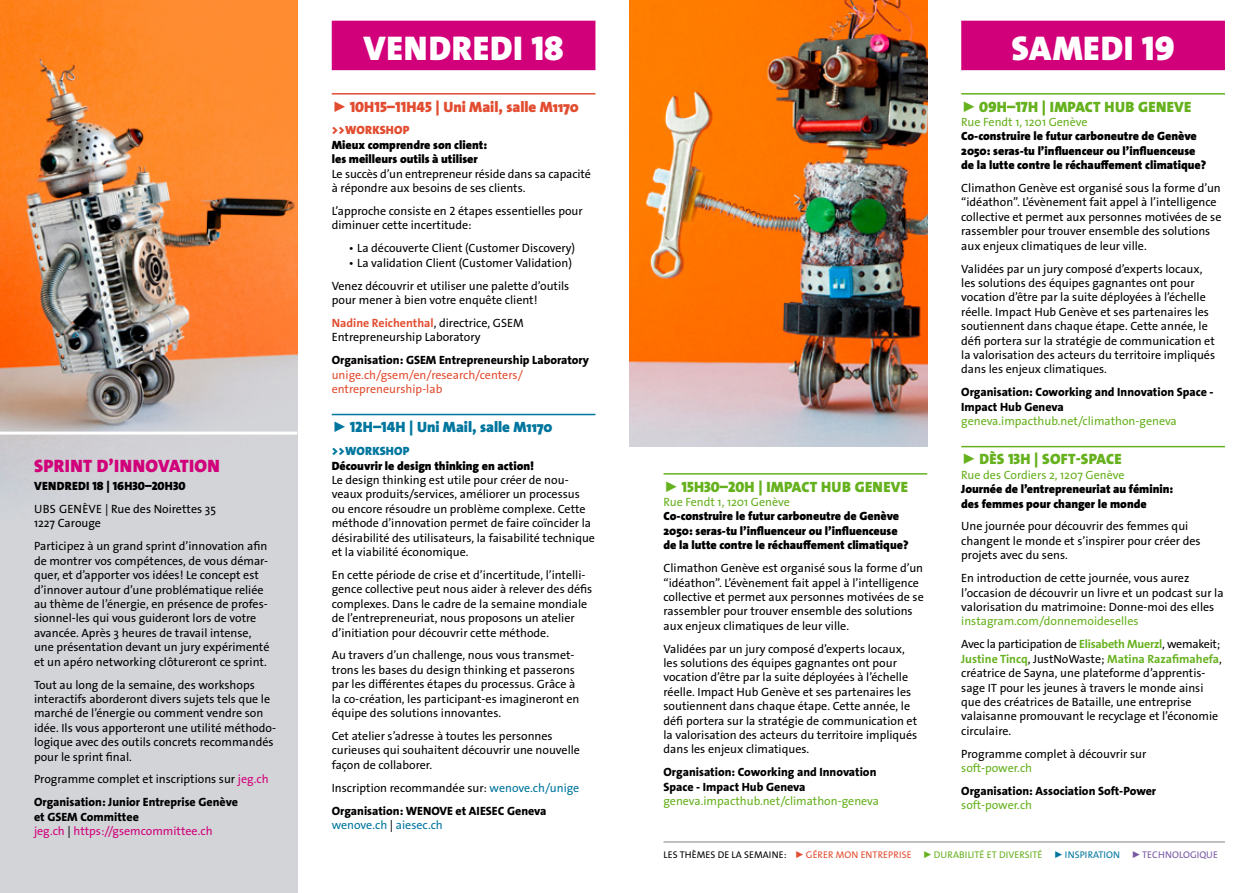
<style>
.page{position:relative;width:1259px;height:893px;background:#fff}
.page>*{position:absolute;margin:0;border:0;box-sizing:border-box;transform-origin:0 0}
.t1{font:900 34.5px "The Sans Os F";letter-spacing:.02em;color:#fff}
.t2{font:900 18px "The Sans Os F";letter-spacing:.02em;color:#d1007a}
.t3{font:900 15px "The Sans Os F";letter-spacing:.02em;color:#66b11e}
.t4{font:900 15px "The Sans Os F";color:#e24d31}
.t5{font:900 15px "The Sans Os F";color:#00769e}
.t6{font:12px/14.4px "The Sans Os F";color:#000}
.t7{font:900 12px/14.4px "The Sans Os F";color:#000}
.t8{font:800 12px/14.4px "The Sans Os F";color:#000}
.t9{font:12px "The Sans Os F";color:#66b11e}
.t10{font:12px/14.4px "The Sans Os F";color:#e24d31}
.t11{font:12px/14.4px "The Sans Os F";color:#d1007a}
.t12{font:12px "The Sans Os F";color:#00769e}
.t13{font:900 12px "The Sans Os F";letter-spacing:.02em;color:#e24d31}
.t14{font:900 12px "The Sans Os F";letter-spacing:.02em;color:#00769e}
.t15{font:9.75px "The Sans Os F";letter-spacing:.01em;color:#66b11e}
.s1{font-weight:400}
.s2{font-weight:400;color:#d1007a}
.s3{font-weight:800;color:#000}
.s4{color:#000}
.s5{font-weight:700;color:#e24d31}
.s6{font-weight:400;color:#00769e}
.s7{color:#66b11e}
.s8{font-weight:700;color:#66b11e}
.s9{color:#e24d31}
.s10{color:#00769e}
.s11{color:#7959a3}
</style>
<div class="page">
<hr style="left:663px;top:473px;width:264px;height:2px;background:#66b11e">
<div style="left:961px;top:21px;width:264px;height:49px;background:#d1007a"></div>
<hr style="left:961px;top:93px;width:264px;height:2px;background:#66b11e">
<hr style="left:961px;top:446px;width:264px;height:1px;background:#66b11e">
<div style="left:332px;top:21px;width:263px;height:49px;background:#d1007a"></div>
<hr style="left:332px;top:93px;width:263px;height:2px;background:#e24d31">
<hr style="left:332px;top:414px;width:263px;height:1px;background:#00769e">
<img style="left:0;top:0;width:298px;height:433px">
<img style="left:629px;top:0;width:298px;height:446px">
<hr style="left:663px;top:842px;width:562px;height:1px;background:#818084">
<hr style="left:0;top:432px;width:297px;height:3px;background:#fff">
<h2 class="t2" style="left:34px;top:454px;width:187px">SPRINT D’INNOVATION</h2>
<p class="t7" style="left:34px;top:479px;width:153px">VENDREDI 18 | 16H30–20H30</p>
<p class="t6" style="left:34px;top:502px;width:183px">UBS GENÈVE | Rue des Noirettes 35<br>1227 Carouge</p>
<p class="t6" style="left:34px;top:539px;width:237px">Participez à un grand sprint d’innovation afin de montrer vos compétences, de vous démar&shy;quer, et d’apporter vos idées! Le concept est d’innover autour d’une problématique reliée au thème de l’énergie, en présence de profes&shy;sionnel-les qui vous guideront lors de votre avancée. Après 3 heures de travail intense, une présentation devant un jury expérimenté et un apéro networking clôtureront ce sprint.</p>
<p class="t6" style="left:34px;top:677px;width:243px">Tout au long de la semaine, des workshops interactifs aborderont divers sujets tels que le marché de l’énergie ou comment vendre son idée. Ils vous apporteront une utilité méthodo&shy;logique avec des outils concrets recommandés pour le sprint final.</p>
<p class="t8" style="left:34px;top:768px;width:236px;line-height:23px"><span class="s1">Programme complet et inscriptions sur</span> <span class="s2">jeg.ch<br></span>Organisation: Junior Entreprise Genève</p>
<p class="t11" style="left:34px;top:810px;width:180px"><span class="s3">et GSEM Committee<br></span>jeg.ch <span class="s4">|</span> https://gsemcommittee.ch</p>
<h1 class="t1" style="left:363px;top:26px;width:201px">VENDREDI 18</h1>
<p class="t4" style="left:332px;top:97px;width:249px">▶ 10H15–11H45 | Uni Mail, salle M1170</p>
<p class="t13" style="left:332px;top:123px;width:79px">&gt;&gt;WORKSHOP</p>
<p class="t7" style="left:332px;top:138px;width:157px">Mieux comprendre son client: les meilleurs outils à utiliser</p>
<p class="t6" style="left:332px;top:167px;width:261px">Le succès d’un entrepreneur réside dans sa capacité à répondre aux besoins de ses clients.</p>
<p class="t6" style="left:332px;top:204px;width:252px">L’approche consiste en 2 étapes essentielles pour diminuer cette incertitude:</p>
<p class="t6" style="left:349px;top:241px;width:228px">• La découverte Client (Customer Discovery)</p>
<p class="t6" style="left:332px;top:251px;width:242px;line-height:23px;text-align:right">• La validation Client (Customer Validation)<br>Venez découvrir et utiliser une palette d’outils</p>
<p class="t6" style="left:332px;top:289px;width:207px;line-height:23px">pour mener à bien votre enquête client!<br><span class="s5">Nadine Reichenthal</span>, directrice, GSEM</p>
<p class="t6" style="left:332px;top:330px;width:150px">Entrepreneurship Laboratory</p>
<p class="t8" style="left:332px;top:353px;width:259px">Organisation: GSEM Entrepreneurship Laboratory</p>
<p class="t10" style="left:332px;top:367px;width:193px">unige.ch/gsem/en/research/centers/ entrepreneurship-lab</p>
<p class="t5" style="left:332px;top:418px;width:222px">▶ 12H–14H | Uni Mail, salle M1170</p>
<p class="t14" style="left:332px;top:443px;width:79px">&gt;&gt;WORKSHOP</p>
<p class="t7" style="left:332px;top:458px;width:204px">Découvrir le design thinking en action!</p>
<p class="t6" style="left:332px;top:473px;width:265px">Le design thinking est utile pour créer de nou&shy;veaux produits/services, améliorer un processus ou encore résoudre un problème complexe. Cette méthode d’innovation permet de faire coïncider la désirabilité des utilisateurs, la faisabilité technique et la viabilité économique.</p>
<p class="t6" style="left:332px;top:568px;width:262px">En cette période de crise et d’incertitude, l’intelli&shy;gence collective peut nous aider à relever des défis complexes. Dans le cadre de la semaine mondiale de l’entrepreneuriat, nous proposons un atelier d’initiation pour découvrir cette méthode.</p>
<p class="t6" style="left:332px;top:648px;width:249px">Au travers d’un challenge, nous vous transmet&shy;trons les bases du design thinking et passerons par les différentes étapes du processus. Grâce à la co-création, les participant-es imagineront en équipe des solutions innovantes.</p>
<p class="t6" style="left:332px;top:729px;width:250px">Cet atelier s’adresse à toutes les personnes curieuses qui souhaitent découvrir une nouvelle façon de collaborer.</p>
<p class="t8" style="left:332px;top:776px;width:249px;line-height:23px"><span class="s1">Inscription recommandée sur:</span> <span class="s6">wenove.ch/unige<br></span>Organisation: WENOVE et AIESEC Geneva</p>
<p class="t12" style="left:332px;top:817px;width:113px">wenove.ch <span class="s4">|</span> aiesec.ch</p>
<p class="t3" style="left:663px;top:477px;width:246px">▶ 15H30–20H | IMPACT HUB GENEVE</p>
<p class="t9" style="left:663px;top:494px;width:128px">Rue Fendt 1, 1201 Genève</p>
<p class="t7" style="left:663px;top:509px;width:246px">Co-construire le futur carboneutre de Genève<br>2050: seras-tu l’influenceur ou l’influenceuse de la lutte contre le réchauffement climatique?</p>
<p class="t6" style="left:663px;top:561px;width:262px">Climathon Genève est organisé sous la forme d’un “idéathon”. L’évènement fait appel à l’intelligence collective et permet aux personnes motivées de se rassembler pour trouver ensemble des solutions aux enjeux climatiques de leur ville.</p>
<p class="t6" style="left:663px;top:641px;width:255px">Validées par un jury composé d’experts locaux, les solutions des équipes gagnantes ont pour vocation d’être par la suite déployées à l’échelle réelle. Impact Hub Genève et ses partenaires les soutiennent dans chaque étape. Cette année, le défi portera sur la stratégie de communication et la valorisation des acteurs du territoire impliqués dans les enjeux climatiques.</p>
<p class="t8" style="left:663px;top:765px;width:214px">Organisation: Coworking and Innovation<br>Space - Impact Hub Geneva</p>
<p class="t9" style="left:663px;top:793px;width:217px">geneva.impacthub.net/climathon-geneva</p>
<h1 class="t1" style="left:1011px;top:26px;width:165px">SAMEDI 19</h1>
<p class="t3" style="left:961px;top:97px;width:232px">▶ 09H–17H | IMPACT HUB GENEVE</p>
<p class="t9" style="left:961px;top:114px;width:128px">Rue Fendt 1, 1201 Genève</p>
<p class="t7" style="left:961px;top:129px;width:246px">Co-construire le futur carboneutre de Genève<br>2050: seras-tu l’influenceur ou l’influenceuse de la lutte contre le réchauffement climatique?</p>
<p class="t6" style="left:961px;top:181px;width:262px">Climathon Genève est organisé sous la forme d’un “idéathon”. L’évènement fait appel à l’intelligence collective et permet aux personnes motivées de se rassembler pour trouver ensemble des solutions aux enjeux climatiques de leur ville.</p>
<p class="t6" style="left:961px;top:261px;width:255px">Validées par un jury composé d’experts locaux, les solutions des équipes gagnantes ont pour vocation d’être par la suite déployées à l’échelle réelle. Impact Hub Genève et ses partenaires les soutiennent dans chaque étape. Cette année, le défi portera sur la stratégie de communication et la valorisation des acteurs du territoire impliqués dans les enjeux climatiques.</p>
<p class="t8" style="left:961px;top:385px;width:254px">Organisation: Coworking and Innovation Space -<br>Impact Hub Geneva</p>
<p class="t9" style="left:961px;top:413px;width:217px">geneva.impacthub.net/climathon-geneva</p>
<p class="t3" style="left:961px;top:450px;width:162px">▶ DÈS 13H | SOFT-SPACE</p>
<p class="t9" style="left:961px;top:467px;width:165px">Rue des Cordiers 2, 1207 Genève</p>
<p class="t7" style="left:961px;top:482px;width:214px">Journée de l’entrepreneuriat au féminin: des femmes pour changer le monde</p>
<p class="t6" style="left:961px;top:519px;width:241px">Une journée pour découvrir des femmes qui changent le monde et s’inspirer pour créer des projets avec du sens.</p>
<p class="t6" style="left:961px;top:571px;width:264px">En introduction de cette journée, vous aurez l’occasion de découvrir un livre et un podcast sur la valorisation du matrimoine: Donne-moi des elles</p>
<p class="t6" style="left:961px;top:610px;width:260px;line-height:23px"><span class="s7">instagram.com/donnemoideselles<br></span>Avec la participation de <span class="s8">Elisabeth Muerzl</span>, wemakeit;</p>
<p class="t6" style="left:961px;top:651px;width:262px"><span class="s8">Justine Tincq</span>, JustNoWaste; <span class="s8">Matina Razafimahefa</span>, créatrice de Sayna, une plateforme d’apprentis&shy;sage IT pour les jeunes à travers le monde ainsi que des créatrices de Bataille, une entreprise valaisanne promouvant le recyclage et l’économie circulaire.</p>
<p class="t6" style="left:961px;top:746px;width:187px">Programme complet à découvrir sur</p>
<p class="t9" style="left:961px;top:760px;width:72px">soft-power.ch</p>
<p class="t8" style="left:961px;top:784px;width:196px">Organisation: Association Soft-Power</p>
<p class="t9" style="left:961px;top:798px;width:72px">soft-power.ch</p>
<p class="t15" style="left:663px;top:848px;width:556px"><span class="s4">LES THÈMES DE LA SEMAINE:</span> <span class="s9">▶ GÉRER MON ENTREPRISE</span> ▶ DURABILITÉ ET DIVERSITÉ <span class="s10">▶ INSPIRATION</span> <span class="s11">▶ TECHNOLOGIQUE</span></p>
</div>
